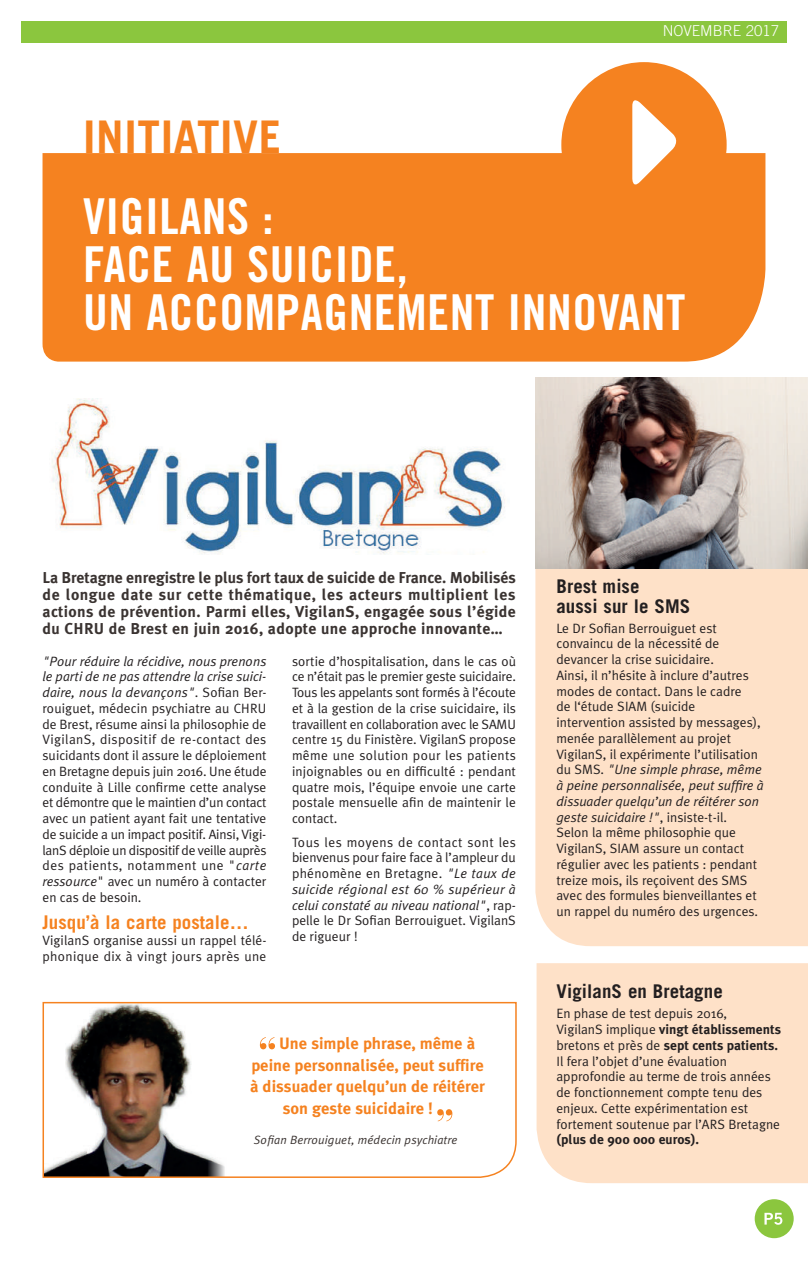
<style>
.page{position:relative;width:808px;height:1263px;background:#fff}
.page>*{position:absolute;margin:0;border:0;box-sizing:border-box;transform-origin:0 0}
.t1{font:49.5px/48px "Trade Gothic LT Std Bd Cn 20";letter-spacing:.01em;color:#fff}
.t2{font:700 45px "Trade Gothic LT Std";letter-spacing:.015em;color:#f58220}
.t3{font:700 18.9px/19.5px "Trade Gothic LT Std";letter-spacing:.005em;color:#231f20}
.t4{font:700 18.9px "Trade Gothic LT Std";letter-spacing:.005em;color:#f58220}
.t5{font:700 16.5px "Meta Plus";color:#f58220}
.t6{font:700 15.75px/17.2px "Meta Plus";letter-spacing:.025em;color:#3a3331;text-align:justify}
.t7{font:300 15px "Trade Gothic LT Std";color:#fff}
.t8{font:13.5px/15.8px "Meta Plus Normal";color:#231f20;text-align:justify}
.t9{font:700 13.5px/15.8px "Meta Plus";color:#231f20}
.t10{font:italic 12px "Meta Plus Normal";letter-spacing:.01em;color:#3a3331}
.s1{font-style:italic}
.s2{font-family:"Meta Plus Normal";font-weight:400}
</style>
<div class="page">
<div style="left:755px;top:1199px;width:39px;height:39px;background:#8bc63e;border-radius:50%"></div>
<svg style="left:764px;top:1213px;width:18px;height:12px"></svg>
<div style="left:43px;top:153px;width:722px;height:209px;background:#f58220"></div>
<div style="left:561px;top:62px;width:166px;height:165px;background:#f58220;border-radius:50%"></div>
<svg style="left:632px;top:100px;width:45px;height:85px"></svg>
<div style="left:535px;top:568px;width:273px;height:378px;background:#fee1c8"></div>
<div style="left:536px;top:963px;width:272px;height:220px;background:#fee1c8"></div>
<div style="left:21px;top:21px;width:766px;height:22px;background:#8bc63e"></div>
<img style="left:52px;top:398px;width:453px;height:156px">
<img style="left:535px;top:378px;width:273px;height:190px">
<svg style="left:42px;top:1001px;width:475px;height:177px"></svg>
<svg style="left:260px;top:1037px;width:15px;height:12px"></svg>
<svg style="left:437px;top:1109px;width:15px;height:12px"></svg>
<h2 class="t2" style="left:83px;top:109px;width:200px">INITIATIVE</h2>
<p class="t7" style="left:663px;top:22px;width:118px">NOVEMBRE 2017</p>
<h1 class="t1" style="left:83px;top:192px;width:604px">VIGILANS :<br>FACE AU SUICIDE,<br>UN ACCOMPAGNEMENT INNOVANT</h1>
<p class="t6" style="left:43px;top:569px;width:475px">La Bretagne enregistre le plus fort taux de suicide de France. Mobilisés de longue date sur cette thématique, les acteurs multiplient les actions de prévention. Parmi elles, VigilanS, engagée sous l’égide du CHRU de Brest en juin 2016, adopte une approche innovante…</p>
<h3 class="t3" style="left:556px;top:576px;width:135px">Brest mise<br>aussi sur le SMS</h3>
<p class="t8" style="left:556px;top:620px;width:209px;text-align:left">Le Dr Sofian Berrouiguet est convaincu de la nécessité de devancer la crise suicidaire.<br>Ainsi, il n’hésite à inclure d’autres modes de contact. Dans le cadre<br>de l‘étude SIAM (suicide intervention assisted by messages), menée parallèlement au projet VigilanS, il expérimente l’utilisation du SMS. <span class="s1">"Une simple phrase, même à peine personnalisée, peut suffire à dissuader quelqu’un de réitérer son geste suicidaire !"</span>, insiste-t-il.<br>Selon la même philosophie que VigilanS, SIAM assure un contact régulier avec les patients : pendant treize mois, ils reçoivent des SMS avec des formules bienveillantes et un rappel du numéro des urgences.</p>
<p class="t8" style="left:43px;top:653px;width:226px"><span class="s1">"Pour réduire la récidive, nous prenons le parti de ne pas attendre la crise suici&shy;daire, nous la devançons"</span>. Sofian Ber&shy;rouiguet, médecin psychiatre au CHRU de Brest, résume ainsi la philosophie de VigilanS, dispositif de re-contact des suicidants dont il assure le déploiement en Bretagne depuis juin 2016. Une étude conduite à Lille confirme cette analyse et démontre que le maintien d’un contact avec un patient ayant fait une tentative de suicide a un impact positif. Ainsi, Vigi&shy;lanS déploie un dispositif de veille auprès des patients, notamment une "<span class="s1">carte ressource</span>" avec un numéro à contacter en cas de besoin.</p>
<h3 class="t4" style="left:43px;top:911px;width:208px">Jusqu’à la carte postale…</h3>
<p class="t8" style="left:43px;top:932px;width:225px">VigilanS organise aussi un rappel télé&shy;phonique dix à vingt jours après une</p>
<p class="t8" style="left:292px;top:653px;width:226px">sortie d’hospitalisation, dans le cas où ce n’était pas le premier geste suicidaire.<br>Tous les appelants sont formés à l’écoute et à la gestion de la crise suicidaire, ils travaillent en collaboration avec le SAMU centre 15 du Finistère. VigilanS propose même une solution pour les patients injoignables ou en difficulté : pendant quatre mois, l’équipe envoie une carte postale mensuelle afin de maintenir le contact.</p>
<p class="t8" style="left:292px;top:834px;width:225px">Tous les moyens de contact sont les bienvenus pour faire face à l’ampleur du phénomène en Bretagne. <span class="s1">"Le taux de suicide régional est 60 % supérieur à celui constaté au niveau national"</span>, rap&shy;pelle le Dr Sofian Berrouiguet. VigilanS de rigueur !</p>
<p class="t5" style="left:279px;top:1034px;width:198px">Une simple phrase, même à</p>
<p class="t5" style="left:251px;top:1055px;width:234px">peine personnalisée, peut suffire</p>
<p class="t5" style="left:250px;top:1077px;width:236px">à dissuader quelqu’un de réitérer</p>
<p class="t5" style="left:283px;top:1099px;width:152px">son geste suicidaire !</p>
<p class="t10" style="left:254px;top:1133px;width:205px">Sofian Berrouiguet, médecin psychiatre</p>
<h3 class="t3" style="left:556px;top:981px;width:168px">VigilanS en Bretagne</h3>
<p class="t8" style="left:556px;top:1005px;width:172px">En phase de test depuis 2016,</p>
<p class="t9" style="left:556px;top:1021px;width:226px"><span class="s2">VigilanS implique</span> vingt établissements <span class="s2">bretons et près de</span> sept cents patients.</p>
<p class="t8" style="left:556px;top:1053px;width:225px;text-align:left">Il fera l’objet d’une évaluation approfondie au terme de trois années de fonctionnement compte tenu des enjeux. Cette expérimentation est fortement soutenue par l’ARS Bretagne</p>
<p class="t9" style="left:556px;top:1132px;width:144px">(plus de 900 000 euros).</p>
</div>
